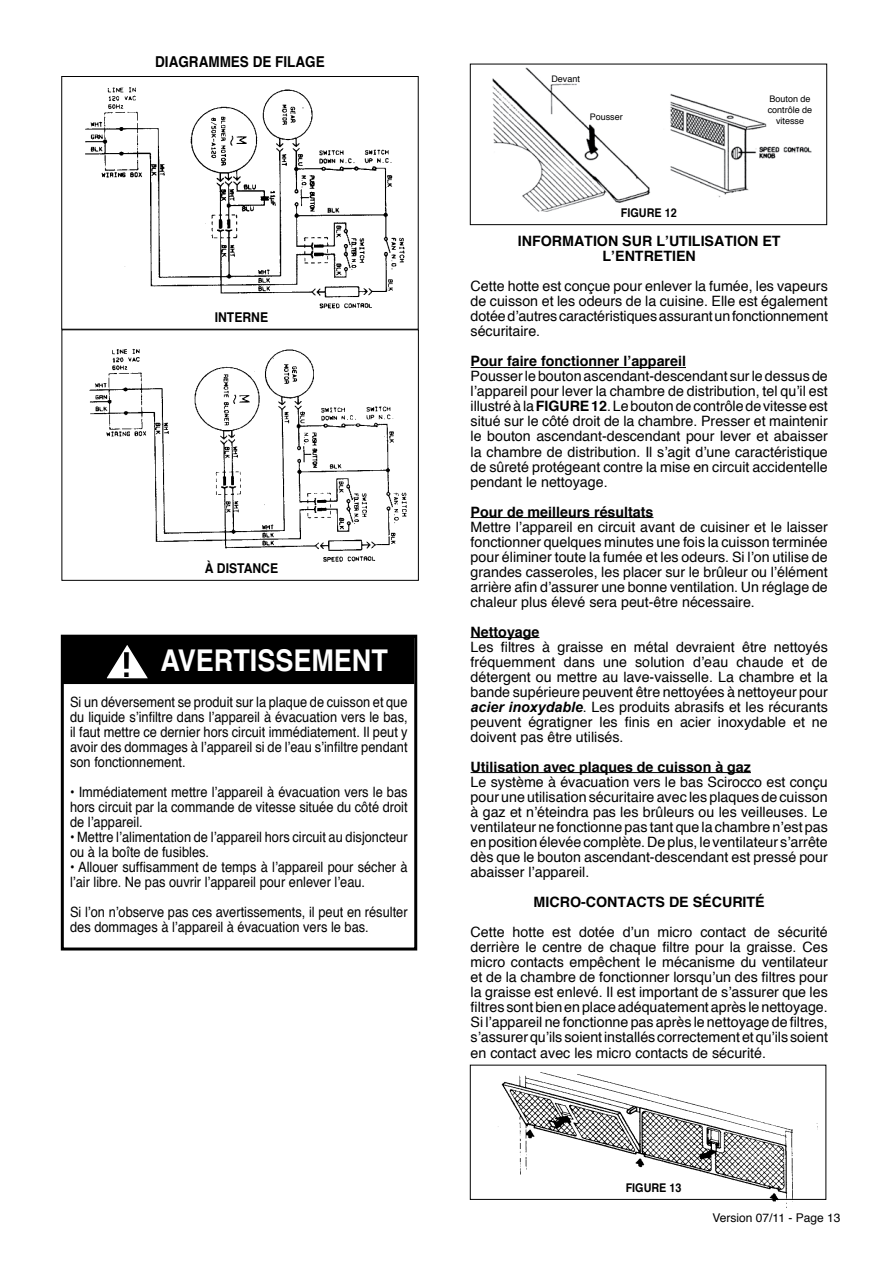
<style>
.page{position:relative;width:893px;height:1263px;background:#fff}
.page>*{position:absolute;margin:0;border:0;box-sizing:border-box;transform-origin:0 0}
.t1{font:700 30px "Helvetica";color:#fff;scale:.9 1}
.t2{font:700 15px "Helvetica";color:#000;scale:.9 1}
.t3{font:14.25px/15px "Helvetica";color:#000;text-align:justify}
.t4{font:14.25px/15px "Helvetica";color:#000;scale:.9 1}
.t5{font:700 14.25px "Helvetica";color:#000}
.t6{font:700 13.5px "Helvetica";color:#000;scale:.9 1}
.t7{font:12px "Helvetica";color:#000}
.t8{font:700 12px "Helvetica";color:#000;scale:.9 1}
.t9{font:9px/10.8px "Helvetica";color:#000;text-align:center}
.s1{font-family:"Eurostile";font-weight:600;font-size:33px;color:#000}
.s2{font-weight:700}
.s3{font-family:"Arial";font-weight:700;font-style:italic}
</style>
<div class="page">
<div style="left:61px;top:635px;width:356px;height:315px;border:3px solid #000"></div>
<div style="left:470px;top:64px;width:357px;height:161px;border:1px solid #000"></div>
<img style="left:492px;top:68px;width:320px;height:144px">
<div style="left:551px;top:70px;width:27px;height:13px;background:#fff"></div>
<div style="left:588px;top:108px;width:23px;height:12px;background:#fff"></div>
<div style="left:759px;top:94px;width:58px;height:19px;background:#fff"></div>
<div style="left:61px;top:76px;width:358px;height:254px;border:1px solid #000"></div>
<div style="left:62px;top:637px;width:352px;height:46px;background:#000"></div>
<div style="left:62px;top:636px;width:352px;height:48px;border:2px solid #000"></div>
<div style="left:62px;top:329px;width:357px;height:252px;border:1px solid #000"></div>
<hr style="left:471px;top:367px;width:215px;height:1px;background:#000">
<hr style="left:471px;top:517px;width:182px;height:1px;background:#000">
<hr style="left:471px;top:637px;width:68px;height:1px;background:#000">
<hr style="left:471px;top:772px;width:280px;height:1px;background:#000">
<img style="left:497px;top:1072px;width:326px;height:135px">
<img style="left:85px;top:87px;width:320px;height:222px">
<img style="left:89px;top:348px;width:318px;height:214px">
<svg style="left:63px;top:635px;width:89px;height:45px"></svg>
<p class="t2" style="left:155px;top:50px;width:190px">DIAGRAMMES DE FILAGE</p>
<p class="t6" style="left:215px;top:307px;width:61px">INTERNE</p>
<p class="t6" style="left:205px;top:557px;width:83px">À DISTANCE</p>
<h1 class="t1" style="left:122px;top:636px;width:297px"><span class="s1">!</span> AVERTISSEMENT</h1>
<p class="t4" style="left:70px;top:695px;width:377px;text-align:justify">Si un déversement se produit sur la plaque de cuisson et que du liquide s’infiltre dans l’appareil à évacuation vers le bas, il faut mettre ce dernier hors circuit immédiatement. Il peut y avoir des dommages à l’appareil si de l’eau s’infiltre pendant son fonctionnement.</p>
<p class="t4" style="left:70px;top:785px;width:376px;text-align:justify">• Immédiatement mettre l’appareil à évacuation vers le bas hors circuit par la commande de vitesse située du côté droit de l’appareil.</p>
<p class="t4" style="left:70px;top:830px;width:376px">• Mettre l’alimentation de l’appareil hors circuit au disjoncteur ou à la boîte de fusibles.</p>
<p class="t4" style="left:70px;top:860px;width:377px">• Allouer suffisamment de temps à l’appareil pour sécher à l’air libre. Ne pas ouvrir l’appareil pour enlever l’eau.</p>
<p class="t4" style="left:70px;top:905px;width:377px">Si l’on n’observe pas ces avertissements, il peut en résulter des dommages à l’appareil à évacuation vers le bas.</p>
<p class="t9" style="left:551px;top:74px;width:30px">Devant</p>
<p class="t9" style="left:590px;top:112px;width:35px">Pousser</p>
<p class="t8" style="left:621px;top:203px;width:64px">FIGURE 12</p>
<p class="t9" style="left:768px;top:94px;width:46px">Bouton de contrôle de vitesse</p>
<p class="t5" style="left:518px;top:230px;width:10px">information</p>
<p class="t5" style="left:622px;top:230px;width:11px">sur</p>
<p class="t5" style="left:656px;top:230px;width:22px">l’utilisation</p>
<p class="t5" style="left:762px;top:230px;width:10px">et</p>
<p class="t5" style="left:602px;top:245px;width:23px">l’entretien</p>
<p class="t3" style="left:471px;top:279px;width:359px">Cette hotte est conçue pour enlever la fumée, les vapeurs de cuisson et les odeurs de la cuisine. Elle est également dotée d’autres caractéristiques assurant un fonctionnement sécuritaire.</p>
<p class="t5" style="left:471px;top:350px;width:217px">Pour faire fonctionner l’appareil</p>
<p class="t3" style="left:471px;top:369px;width:359px">Pousser le bouton ascendant-descendant sur le dessus de l’appareil pour lever la chambre de distribution, tel qu’il est illustré à la <span class="s2">figure</span></p>
<p class="t3" style="left:471px;top:399px;width:359px;text-indent:121px"><span class="s2">12</span>. Le bouton de contrôle de vitesse est situé sur le côté droit de la chambre. Presser et maintenir le bouton ascendant-descendant pour lever et abaisser la chambre de distribution. Il s’agit d’une caractéristique de sûreté protégeant contre la mise en circuit accidentelle pendant le nettoyage.</p>
<p class="t5" style="left:471px;top:500px;width:184px">Pour de meilleurs résultats</p>
<p class="t3" style="left:471px;top:519px;width:359px">Mettre l’appareil en circuit avant de cuisiner et le laisser fonctionner quelques minutes une fois la cuisson terminée pour éliminer toute la fumée et les odeurs. Si l’on utilise de grandes casseroles, les placer sur le brûleur ou l’élément arrière afin d’assurer une bonne ventilation. Un réglage de chaleur plus élevé sera peut-être nécessaire.</p>
<p class="t5" style="left:471px;top:620px;width:70px">Nettoyage</p>
<p class="t3" style="left:471px;top:639px;width:359px">Les filtres à graisse en métal devraient être nettoyés fréquemment dans une solution d’eau chaude et de détergent ou mettre au lave-vaisselle. La chambre et la bande supérieure peuvent être nettoyées à nettoyeur pour <span class="s3">acier inoxydable</span>. Les produits abrasifs et les récurants peuvent égratigner les finis en acier inoxydable et ne doivent pas être utilisés.</p>
<p class="t5" style="left:471px;top:755px;width:282px">Utilisation avec plaques de cuisson à gaz</p>
<p class="t3" style="left:471px;top:774px;width:359px">Le système à évacuation vers le bas Scirocco est conçu pour une utilisation sécuritaire avec les plaques de cuisson à gaz et n’éteindra pas les brûleurs ou les veilleuses. Le ventilateur ne fonctionne pas tant que la chambre n’est pas en position élevée complète. De plus, le ventilateur s’arrête dès que le bouton ascendant-descendant est pressé pour abaisser l’appareil.</p>
<p class="t5" style="left:534px;top:890px;width:11px">micro</p>
<p class="t5" style="left:581px;top:890px;width:16px">-contacts</p>
<p class="t5" style="left:669px;top:890px;width:34px">de sécurité</p>
<p class="t3" style="left:471px;top:924px;width:359px">Cette hotte est dotée d’un micro contact de sécurité derrière le centre de chaque filtre pour la graisse. Ces micro contacts empêchent le mécanisme du ventilateur et de la chambre de fonctionner lorsqu’un des filtres pour la graisse est enlevé. Il est important de s’assurer que les filtres sont bien en place adéquatement après le nettoyage.<br>Si l’appareil ne fonctionne pas après le nettoyage de filtres, s’assurer qu’ils soient installés correctement et qu’ils soient en contact avec les micro contacts de sécurité.</p>
<p class="t8" style="left:626px;top:1178px;width:64px">FIGURE 13</p>
<p class="t7" style="left:712px;top:1209px;width:129px">Version 07/11 - Page 13</p>
</div>
